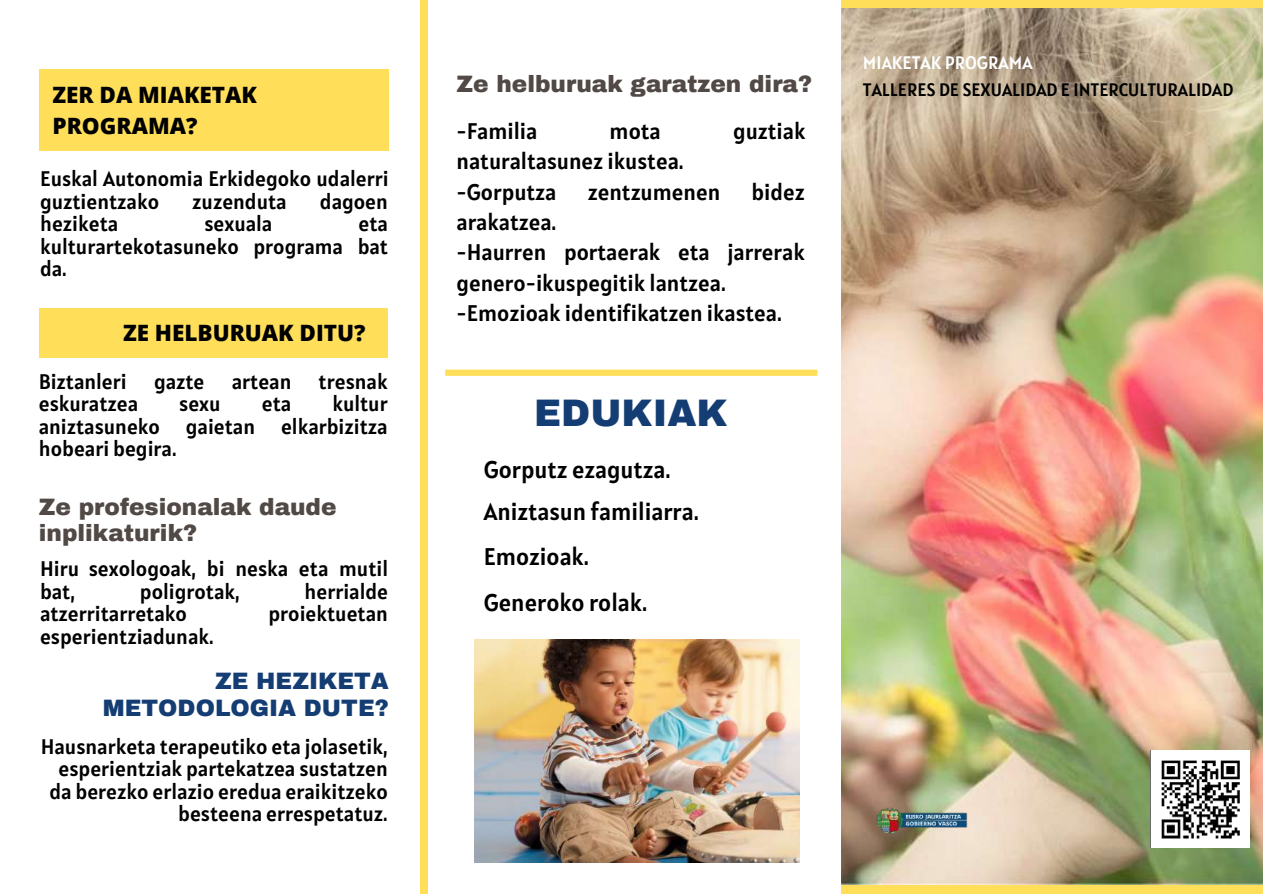
<style>
.page{position:relative;width:1263px;height:894px;background:#fff}
.page>*{position:absolute;margin:0;border:0;box-sizing:border-box;transform-origin:0 0}
.t1{font:900 37.5px "Archivo";color:#143d74}
.t2{font:24px/45.9px "Alatsi";color:#000}
.t3{font:900 23.25px/26.7px "Archivo";color:#514945}
.t4{font:900 23.25px/26.7px "Archivo";color:#143d74;text-align:right}
.t5{font:22.5px/30.3px "Alatsi";color:#000}
.t6{font:800 22.5px/31.5px "Open Sans";color:#000}
.t7{font:21px/22.5px "Alatsi";color:#000;text-align:justify}
.t8{font:18px "Alatsi";color:#000}
.t9{font:18px "Alatsi";color:#fff}
</style>
<div class="page">
<div style="left:39px;top:70px;width:350px;height:81px;background:#ffde59"></div>
<div style="left:421px;top:0;width:6px;height:893px;background:#ffde59"></div>
<div style="left:39px;top:308px;width:348px;height:49px;background:#ffde59"></div>
<svg style="left:445px;top:369px;width:372px;height:7px;background:#ffe16c"></svg>
<div style="left:841px;top:0;width:422px;height:893px;background:#ffde59"></div>
<img style="left:841px;top:9px;width:422px;height:875px">
<img style="left:1151px;top:750px;width:98px;height:97px">
<img style="left:863px;top:790px;width:118px;height:60px">
<img style="left:474px;top:639px;width:325px;height:223px">
<p class="t6" style="left:53px;top:78px;width:206px">ZER DA MIAKETAK<br>PROGRAMA?</p>
<p class="t7" style="left:40px;top:167px;width:350px">Euskal Autonomia Erkidegoko udalerri guztientzako</p>
<p class="t7" style="left:192px;top:190px;width:96px">zuzenduta</p>
<p class="t7" style="left:320px;top:190px;width:69px">dagoen</p>
<p class="t7" style="left:40px;top:212px;width:80px">heziketa</p>
<p class="t7" style="left:204px;top:212px;width:70px">sexuala</p>
<p class="t7" style="left:40px;top:212px;width:350px;text-indent:318px">eta kulturartekotasuneko programa bat da.</p>
<p class="t6" style="left:123px;top:316px;width:244px">ZE HELBURUAK DITU?</p>
<p class="t7" style="left:39px;top:369px;width:89px">Biztanleri</p>
<p class="t7" style="left:154px;top:369px;width:52px">gazte</p>
<p class="t7" style="left:232px;top:369px;width:61px">artean</p>
<p class="t7" style="left:319px;top:369px;width:71px">tresnak</p>
<p class="t7" style="left:39px;top:392px;width:101px">eskuratzea</p>
<p class="t7" style="left:179px;top:392px;width:43px">sexu</p>
<p class="t7" style="left:262px;top:392px;width:31px">eta</p>
<p class="t7" style="left:39px;top:392px;width:350px;text-indent:294px">kultur aniztasuneko gaietan elkarbizitza hobeari begira.</p>
<p class="t3" style="left:39px;top:493px;width:299px">Ze profesionalak daude inplikaturik?</p>
<p class="t7" style="left:40px;top:557px;width:350px">Hiru sexologoak, bi neska eta mutil bat,</p>
<p class="t7" style="left:140px;top:580px;width:101px">poligrotak,</p>
<p class="t7" style="left:304px;top:580px;width:85px">herrialde</p>
<p class="t7" style="left:40px;top:602px;width:148px">atzerritarretako</p>
<p class="t7" style="left:268px;top:602px;width:121px">proiektuetan</p>
<p class="t7" style="left:40px;top:625px;width:175px">esperientziadunak.</p>
<p class="t4" style="left:103px;top:667px;width:288px">ZE HEZIKETA<br>METODOLOGIA DUTE?</p>
<p class="t7" style="left:41px;top:734px;width:348px;text-align:right">Hausnarketa terapeutiko eta jolasetik, esperientziak partekatzea sustatzen da berezko erlazio eredua eraikitzeko besteena errespetatuz.</p>
<p class="t3" style="left:457px;top:71px;width:357px">Ze helburuak garatzen dira?</p>
<p class="t5" style="left:457px;top:116px;width:82px">-Familia</p>
<p class="t5" style="left:610px;top:116px;width:53px">mota</p>
<p class="t5" style="left:733px;top:116px;width:74px">guztiak</p>
<p class="t5" style="left:457px;top:146px;width:229px">naturaltasunez ikustea. -Gorputza</p>
<p class="t5" style="left:588px;top:176px;width:134px">zentzumenen</p>
<p class="t5" style="left:752px;top:176px;width:55px">bidez</p>
<p class="t5" style="left:457px;top:207px;width:350px">arakatzea.<br>-Haurren portaerak eta jarrerak genero-ikuspegitik lantzea. -Emozioak identifikatzen ikastea.</p>
<h1 class="t1" style="left:534px;top:393px;width:195px">EDUKIAK</h1>
<p class="t2" style="left:484px;top:448px;width:216px;line-height:42.2px">Gorputz ezagutza.<br>Aniztasun familiarra.</p>
<p class="t2" style="left:484px;top:533px;width:165px">Emozioak.<br>Generoko rolak.</p>
<p class="t9" style="left:863px;top:51px;width:171px">MIAKETAK PROGRAMA</p>
<p class="t8" style="left:863px;top:78px;width:372px">TALLERES DE SEXUALIDAD E INTERCULTURALIDAD</p>
</div>
